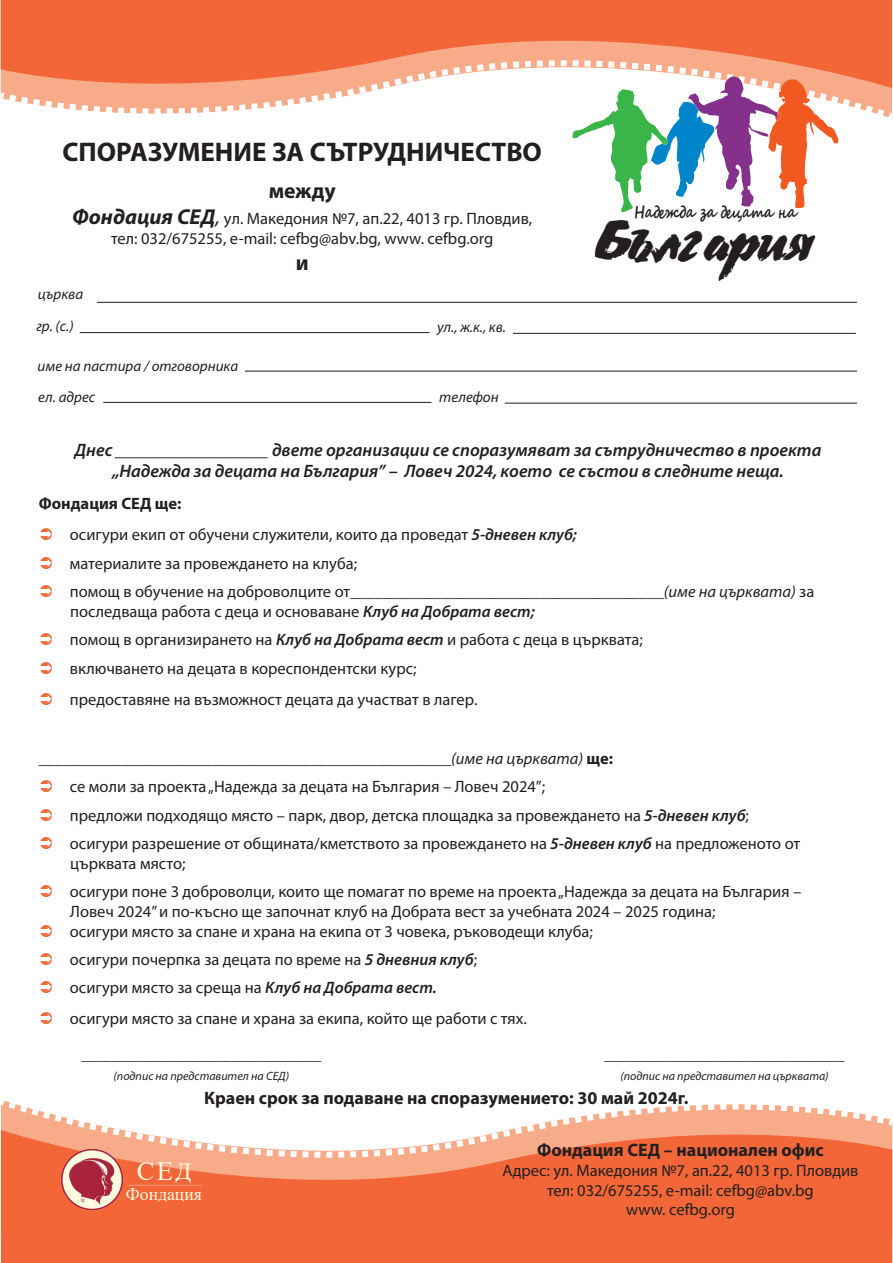
<style>
.page{position:relative;width:893px;height:1263px;background:#fff}
.page>*{position:absolute;margin:0;border:0;box-sizing:border-box;transform-origin:0 0}
.t1{font:33.75px "DS Broad Brush";letter-spacing:-.125em;color:#231f20}
.t2{font:700 27px "Myriad Pro";color:#231f20}
.t3{font:26.55px "Times New Roman";color:#fffce0}
.t4{font:700 21.6px "Myriad Pro";color:#231f20}
.t5{font:italic 600 18px/21.6px "Myriad Pro";color:#231f20;text-align:center}
.t6{font:700 18px "Myriad Pro";color:#231f20}
.t7{font:17.7px "Times New Roman";color:#fffce0}
.t8{font:700 16.95px "Segoe Script";letter-spacing:-.025em;color:#231f20;scale:.8 1}
.t9{font:16.5px/28.5px "Myriad Pro";color:#231f20}
.t10{font:italic 15px/31.2px "Myriad Pro";color:#231f20}
.t11{font:700 15px "Myriad Pro";color:#231f20}
.t12{font:italic 12px "Myriad Pro";color:#231f20}
.s1{font-weight:700;font-style:italic;font-size:21.6px}
.s2{font-style:italic;font-size:21.6px}
.s3{font-weight:700}
.s4{font-weight:600;font-style:italic}
.s5{font-style:italic}
.s6{font-size:23.25px}
</style>
<div class="page">
<svg style="left:0;top:1099px;width:893px;height:87px"></svg>
<svg style="left:1px;top:1108px;width:891px;height:155px;background:#f48761"></svg>
<div style="left:1px;top:0;width:891px;height:32px;background:#f26638"></div>
<svg style="left:0;top:32px;width:893px;height:180px"></svg>
<img style="left:61px;top:1148px;width:62px;height:63px">
<hr style="left:128px;top:1184px;width:73px;height:2px;background:#fffce0">
<hr style="left:97px;top:302px;width:760px;height:1px;background:#231f20">
<hr style="left:245px;top:371px;width:612px;height:1px;background:#231f20">
<hr style="left:103px;top:402px;width:328px;height:1px;background:#231f20">
<hr style="left:505px;top:403px;width:352px;height:1px;background:#231f20">
<hr style="left:80px;top:332px;width:350px;height:1px;background:#231f20">
<hr style="left:513px;top:333px;width:343px;height:1px;background:#231f20">
<h2 class="t2" style="left:62px;top:134px;width:481px">СПОРАЗУМЕНИЕ ЗА СЪТРУДНИЧЕСТВО</h2>
<h3 class="t4" style="left:269px;top:176px;width:69px">между</h3>
<p class="t9" style="left:72px;top:208px;width:462px;line-height:19.8px;text-align:center"><span class="s1">Фондация СЕД</span><span class="s2">,</span> ул. Македония №7, ап.22, 4013 гр. Пловдив, тел: 032/675255, e-mail: cefbg@abv.bg, www. cefbg.org</p>
<h3 class="t4" style="left:296px;top:248px;width:14px">и</h3>
<p class="t10" style="left:36px;top:278px;width:48px;line-height:31.8px">църква гр. (с.)</p>
<p class="t10" style="left:38px;top:350px;width:202px">име на пастира / отговорника ел. адрес</p>
<p class="t10" style="left:437px;top:311px;width:71px">ул., ж.к., кв.</p>
<p class="t10" style="left:439px;top:381px;width:61px">телефон</p>
<p class="t8" style="left:634px;top:198px;width:204px">Надежда за децата на</p>
<h1 class="t1" style="left:595px;top:226px;width:223px">България</h1>
<p class="t5" style="left:75px;top:439px;width:748px">Днес _________________ двете организации се споразумяват за сътрудничество в проекта „Надежда за децата на България” – Ловеч 2024, което се състои в следните неща.</p>
<p class="t9" style="left:70px;top:487px;width:508px;line-height:31.5px;text-indent:-31px"><span class="s3">Фондация СЕД ще:<br></span>осигури екип от обучени служители, които да проведат <span class="s4">5-дневен клуб;</span></p>
<p class="t9" style="left:70px;top:549px;width:746px">материалите за провеждането на клуба;<br>помощ в обучение на доброволците от______________________________________<span class="s5">(име на църквата)</span> за</p>
<p class="t9" style="left:70px;top:597px;width:574px">последваща работа с деца и основаване <span class="s4">Клуб на Добрата вест;<br></span>помощ в организирането на <span class="s4">Клуб на Добрата вест</span> и работа с деца в църквата; включването на децата в кореспондентски курс;</p>
<p class="t9" style="left:70px;top:685px;width:409px">предоставяне на възможност децата да участват в лагер.</p>
<p class="t9" style="left:70px;top:744px;width:732px;text-indent:-31px"><span class="s3">__________________________________________________</span><span class="s5">(име на църквата)</span> <span class="s3">ще:<br></span>се моли за проекта „Надежда за децата на България – Ловеч 2024”;<br>предложи подходящо място – парк, двор, детска площадка за провеждането на <span class="s4">5-дневен клуб</span>; осигури разрешение от общината/кметството за провеждането на <span class="s4">5-дневен клуб</span> на предложеното от</p>
<p class="t9" style="left:70px;top:849px;width:733px">църквата място;<br>осигури поне 3 доброволци, които ще помагат по време на проекта „Надежда за децата на България –</p>
<p class="t9" style="left:70px;top:901px;width:647px;line-height:19.5px">Ловеч 2024” и по-късно ще започнат клуб на Добрата вест за учебната 2024 – 2025 година; осигури място за спане и храна на екипа от 3 човека, ръководещи клуба;</p>
<p class="t9" style="left:70px;top:945px;width:409px">осигури почерпка за децата по време на <span class="s4">5 дневния клуб</span>; осигури място за среща на <span class="s4">Клуб на Добрата вест.</span></p>
<p class="t9" style="left:70px;top:1004px;width:458px">осигури място за спане и храна за екипа, който ще работи с тях.</p>
<p class="t11" style="left:81px;top:1045px;width:241px">________________________________</p>
<p class="t12" style="left:114px;top:1068px;width:177px">(подпис на представител на СЕД)</p>
<p class="t11" style="left:605px;top:1045px;width:241px">________________________________</p>
<p class="t12" style="left:620px;top:1068px;width:210px">(подпис на представител на църквата)</p>
<p class="t6" style="left:204px;top:1086px;width:486px">Краен срок за подаване на споразумението: 30 май 2024г.</p>
<h3 class="t3" style="left:137px;top:1152px;width:56px">СЕ<span class="s6">Д</span></h3>
<p class="t7" style="left:126px;top:1181px;width:78px">Фондация</p>
<p class="t6" style="left:537px;top:1138px;width:288px">Фондация СЕД – национален офис</p>
<p class="t9" style="left:502px;top:1160px;width:358px;line-height:19.8px;text-align:center">Адрес: ул. Македония №7, ап.22, 4013 гр. Пловдив тел: 032/675255, e-mail: cefbg@abv.bg<br>www. cefbg.org</p>
</div>
